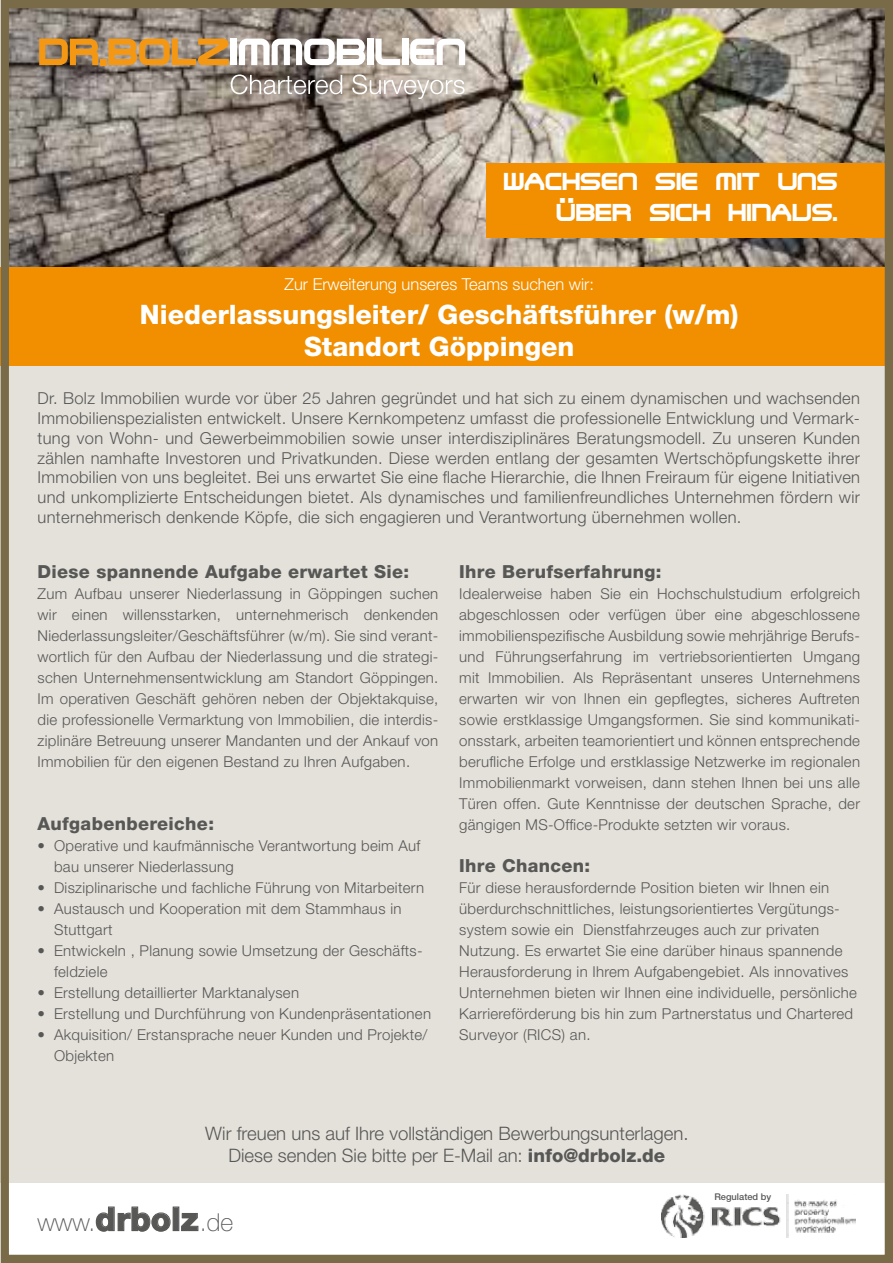
<style>
.page{position:relative;width:893px;height:1263px;background:#fff}
.page>*{position:absolute;margin:0;border:0;box-sizing:border-box;transform-origin:0 0}
.t1{font:32.4px "Terminator Two";color:#fff}
.t2{font:800 26.85px/32.2px "Helvetica Neue";color:#fff;text-align:center}
.t3{font:26.1px/31.3px "Terminator Two";color:#fff;text-align:right}
.t4{font:100 24.75px "Helvetica Neue";color:#575756}
.t5{font:300 18.6px/22.4px "Helvetica Neue";color:#575756;text-align:center}
.t6{font:800 18px "Helvetica Neue";letter-spacing:.02em;color:#575756}
.t7{font:300 16.5px/19.8px "Helvetica Neue";letter-spacing:.02em;color:#575756;text-align:justify}
.t8{font:300 16.5px "Helvetica Neue";color:#fff}
.t9{font:300 15px/21px "Helvetica Neue";letter-spacing:.02em;color:#575756}
.t10{font:500 9.3px "Helvetica Neue";color:#575756}
.s1{font-weight:800}
.s2{font-weight:800;font-size:33px}
</style>
<div class="page">
<img style="left:10px;top:9px;width:874px;height:259px">
<div style="left:486px;top:163px;width:407px;height:75px;background:#f18f00"></div>
<div style="left:0;top:366px;width:893px;height:816px;background:#e4e1da"></div>
<div style="left:0;top:268px;width:893px;height:98px;background:#f18f00"></div>
<img style="left:662px;top:1195px;width:193px;height:43px">
<svg style="left:95px;top:1206px;width:76px;height:26px"></svg>
<div style="left:173px;top:1206px;width:6px;height:25px;border:1px solid #575756"></div>
<svg style="left:181px;top:1213px;width:18px;height:18px"></svg>
<svg style="left:39px;top:39px;width:59px;height:26px;background:#c58730"></svg>
<div style="left:100px;top:59px;width:7px;height:6px;background:#f49712"></div>
<svg style="left:109px;top:39px;width:120px;height:26px;background:#cc9240"></svg>
<div style="left:231px;top:39px;width:6px;height:26px;background:#fff"></div>
<svg style="left:239px;top:39px;width:126px;height:26px"></svg>
<div style="left:367px;top:39px;width:6px;height:26px;background:#fff"></div>
<svg style="left:375px;top:39px;width:25px;height:26px"></svg>
<div style="left:402px;top:39px;width:6px;height:26px;background:#fff"></div>
<svg style="left:410px;top:39px;width:55px;height:26px"></svg>
<svg style="left:231px;top:74px;width:111px;height:20px;background:#938b85"></svg>
<svg style="left:352px;top:74px;width:113px;height:25px;background:#c4bbb2"></svg>
<div style="left:1px;top:0;width:892px;height:1263px;border:8px solid #796a48"></div>
<h3 class="t3" style="left:504px;top:165px;width:336px">WACHSEN SIE MIT UNS<br>UBER SICH HINAUS.</h3>
<h1 class="t1" style="left:588px;top:198px;width:8px;rotate:90deg">:</h1>
<p class="t8" style="left:285px;top:274px;width:311px">Zur Erweiterung unseres Teams suchen wir:</p>
<h2 class="t2" style="left:140px;top:298px;width:600px">Niederlassungsleiter/ Geschäftsführer (w/m)<br>Standort Göppingen</h2>
<p class="t7" style="left:38px;top:388px;width:824px">Dr. Bolz Immobilien wurde vor über 25 Jahren gegründet und hat sich zu einem dynamischen und wachsenden Immobilienspezialisten entwickelt. Unsere Kernkompetenz umfasst die professionelle Entwicklung und Vermark&shy;tung von Wohn- und Gewerbeimmobilien sowie unser interdisziplinäres Beratungsmodell. Zu unseren Kunden zählen namhafte Investoren und Privatkunden. Diese werden entlang der gesamten Wertschöpfungskette ihrer Immobilien von uns begleitet. Bei uns erwartet Sie eine flache Hierarchie, die Ihnen Freiraum für eigene Initiativen und unkomplizierte Entscheidungen bietet. Als dynamisches und familienfreundliches Unternehmen fördern wir unternehmerisch denkende Köpfe, die sich engagieren und Verantwortung übernehmen wollen.</p>
<p class="t6" style="left:38px;top:561px;width:373px">Diese spannende Aufgabe erwartet Sie:</p>
<p class="t9" style="left:38px;top:583px;width:402px;text-align:justify">Zum Aufbau unserer Niederlassung in Göppingen suchen wir einen willensstarken, unternehmerisch denkenden Niederlassungsleiter/Geschäftsführer (w/m). Sie sind verant&shy;wortlich für den Aufbau der Niederlassung und die strategi&shy;schen Unternehmensentwicklung am Standort Göppingen.<br>Im operativen Geschäft gehören neben der Objektakquise, die professionelle Vermarktung von Immobilien, die interdis&shy;ziplinäre Betreuung unserer Mandanten und der Ankauf von Immobilien für den eigenen Bestand zu Ihren Aufgaben.</p>
<p class="t6" style="left:38px;top:813px;width:178px">Aufgabenbereiche:</p>
<p class="t9" style="left:54px;top:835px;width:368px;text-indent:-16px">• Operative und kaufmännische Verantwortung beim Auf bau unserer Niederlassung</p>
<p class="t9" style="left:38px;top:877px;width:388px">• Disziplinarische und fachliche Führung von Mitarbeitern</p>
<p class="t9" style="left:54px;top:898px;width:349px;text-indent:-16px">• Austausch und Kooperation mit dem Stammhaus in<br>Stuttgart</p>
<p class="t9" style="left:54px;top:940px;width:370px;text-indent:-16px">• Entwickeln , Planung sowie Umsetzung der Geschäfts&shy;feldziele</p>
<p class="t9" style="left:38px;top:982px;width:263px">• Erstellung detaillierter Marktanalysen</p>
<p class="t9" style="left:38px;top:1003px;width:395px">• Erstellung und Durchführung von Kundenpräsentationen</p>
<p class="t9" style="left:54px;top:1024px;width:375px;text-indent:-16px">• Akquisition/ Erstansprache neuer Kunden und Projekte/<br>Objekten</p>
<p class="t6" style="left:459px;top:561px;width:204px">Ihre Berufserfahrung:</p>
<p class="t9" style="left:459px;top:583px;width:402px;text-align:justify">Idealerweise haben Sie ein Hochschulstudium erfolgreich abgeschlossen oder verfügen über eine abgeschlossene immobilienspezifische Ausbildung sowie mehrjährige Berufs&shy;und Führungserfahrung im vertriebsorientierten Umgang mit Immobilien. Als Repräsentant unseres Unternehmens erwarten wir von Ihnen ein gepflegtes, sicheres Auftreten sowie erstklassige Umgangsformen. Sie sind kommunikati&shy;onsstark, arbeiten teamorientiert und können entsprechende berufliche Erfolge und erstklassige Netzwerke im regionalen Immobilienmarkt vorweisen, dann stehen Ihnen bei uns alle Türen offen. Gute Kenntnisse der deutschen Sprache, der gängigen MS-Office-Produkte setzten wir voraus.</p>
<p class="t6" style="left:459px;top:855px;width:133px">Ihre Chancen:</p>
<p class="t9" style="left:459px;top:877px;width:399px">Für diese herausfordernde Position bieten wir Ihnen ein überdurchschnittliches, leistungsorientiertes Vergütungs&shy;system sowie ein Dienstfahrzeuges auch zur privaten Nutzung. Es erwartet Sie eine darüber hinaus spannende Herausforderung in Ihrem Aufgabengebiet. Als innovatives Unternehmen bieten wir Ihnen eine individuelle, persönliche Karriereförderung bis hin zum Partnerstatus und Chartered Surveyor (RICS) an.</p>
<p class="t5" style="left:205px;top:1122px;width:485px">Wir freuen uns auf Ihre vollständigen Bewerbungsunterlagen.<br>Diese senden Sie bitte per E-Mail an: <span class="s1">info@drbolz.de</span></p>
<h3 class="t4" style="left:38px;top:1208px;width:197px">www.<span class="s2">drbolz</span>.de</h3>
<p class="t10" style="left:714px;top:1191px;width:58px">Regulated by</p>
</div>
